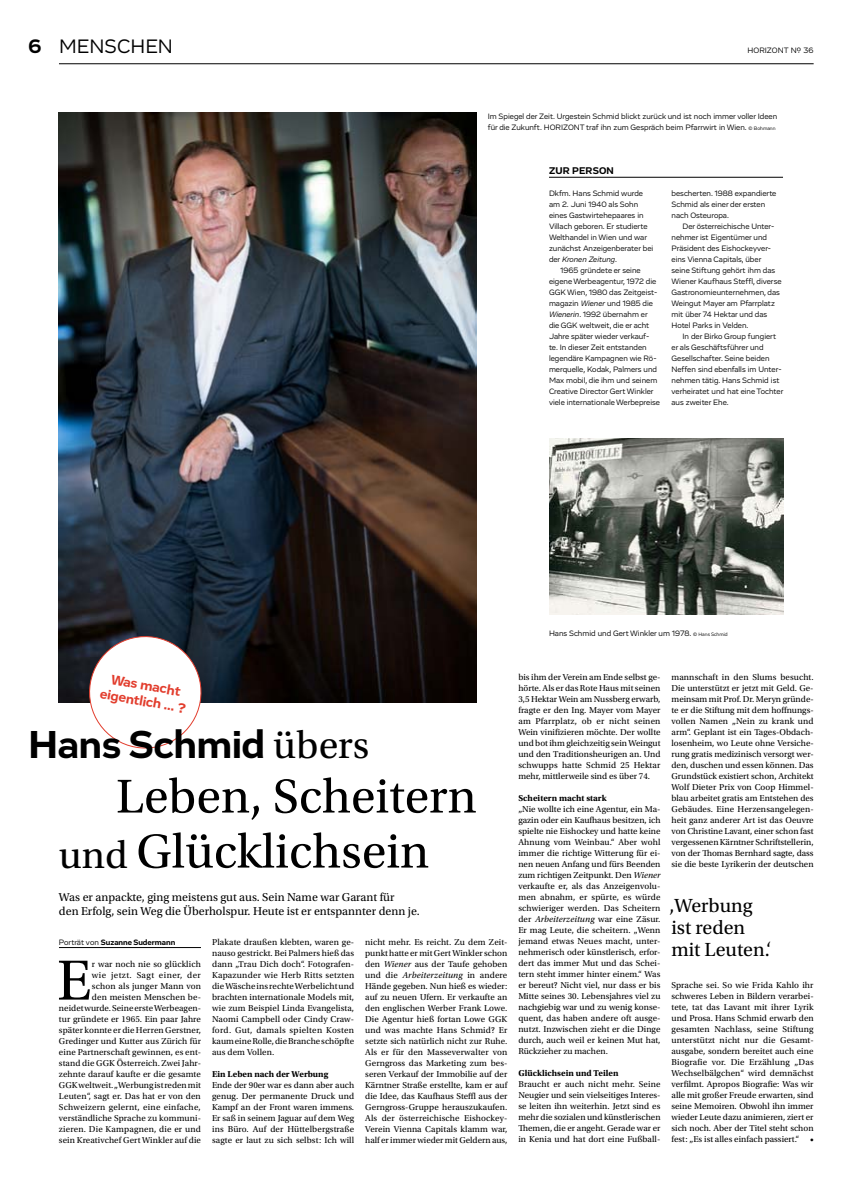
<style>
.page{position:relative;width:842px;height:1191px;background:#fff}
.page>*{position:absolute;margin:0;border:0;box-sizing:border-box;transform-origin:0 0}
.t1{font:59.5px "Utopia Std";color:#000}
.t2{font:50px/55px "Utopia Std";color:#000}
.t3{font:700 40px "Vito";color:#000}
.t4{font:20px/22px "Utopia Std";color:#000}
.t5{font:20px "Vito";letter-spacing:.005em;color:#000}
.t6{font:700 14px/16px "Vito";color:#e23d2d;text-align:center}
.t7{font:12px/14px "Utopia Std";color:#000}
.t8{font:700 10px "Vito";letter-spacing:.015em;color:#000}
.t9{font:9px/11px "Utopia Std";letter-spacing:.01em;color:#000;text-align:justify}
.t10{font:700 9px "Utopia Std";color:#000}
.t11{font:8px/11px "Vito";color:#000}
.t12{font:700 8px "Vito";color:#000}
.t13{font:italic 8px "Vito";color:#000}
.s1{font-weight:700}
.s2{font-size:5px}
.s3{font-style:normal}
.s4{font-style:italic}
.s5{font-family:"Utopia Std";font-weight:400}
.s6{font-size:40px}
.s7{font-weight:400}
</style>
<div class="page">
<hr style="left:59px;top:63px;width:755px;height:1px;background:#000">
<hr style="left:59px;top:947px;width:142px;height:1px;background:#000">
<img style="left:59px;top:112px;width:418px;height:590px">
<img style="left:549px;top:438px;width:234px;height:176px">
<hr style="left:549px;top:177px;width:234px;height:1px;background:#000">
<svg style="left:85px;top:632px;width:121px;height:117px"></svg>
<h3 class="t5" style="left:28px;top:34px;width:142px"><span class="s1">6</span> Mensch en</h3>
<p class="t11" style="left:747px;top:45px;width:68px">HORIZONT No 36</p>
<p class="t11" style="left:488px;top:111px;width:291px">Im Spiegel der Zeit. Urgestein Schmid blickt zurück und ist noch immer voller Ideen für die Zukunft. HORIZONT traf ihn zum Gespräch beim Pfarrwirt in Wien. <span class="s2">© Bohmann</span></p>
<p class="t8" style="left:549px;top:165px;width:66px">Zur Person</p>
<p class="t11" style="left:549px;top:188px;width:96px">Dkfm. Hans Schmid wurde</p>
<p class="t11" style="left:549px;top:199px;width:91px">am 2. Juni 1940 als Sohn</p>
<p class="t11" style="left:549px;top:210px;width:96px">eines Gastwirtehepaares in</p>
<p class="t11" style="left:549px;top:221px;width:100px">Villach geboren. Er studierte</p>
<p class="t11" style="left:549px;top:232px;width:100px">Welthandel in Wien und war</p>
<p class="t11" style="left:549px;top:243px;width:106px">zunächst Anzeigenberater bei</p>
<p class="t13" style="left:549px;top:255px;width:69px"><span class="s3">der</span> Kronen Zeitung<span class="s3">.</span></p>
<p class="t11" style="left:560px;top:265px;width:82px">1965 gründete er seine</p>
<p class="t11" style="left:549px;top:276px;width:109px">eigene Werbeagentur, 1972 die</p>
<p class="t11" style="left:549px;top:287px;width:110px">GGK Wien, 1980 das Zeitgeist-</p>
<p class="t11" style="left:549px;top:298px;width:106px">magazin <span class="s4">Wiener</span> und 1985 die</p>
<p class="t11" style="left:549px;top:309px;width:100px"><span class="s4">Wienerin</span>. 1992 übernahm er</p>
<p class="t11" style="left:549px;top:320px;width:102px">die GGK weltweit, die er acht</p>
<p class="t11" style="left:549px;top:331px;width:102px">Jahre später wieder verkauf-</p>
<p class="t11" style="left:549px;top:342px;width:99px">te. In dieser Zeit entstanden</p>
<p class="t11" style="left:549px;top:353px;width:109px">legendäre Kampagnen wie Rö-</p>
<p class="t11" style="left:549px;top:364px;width:110px">merquelle, Kodak, Palmers und</p>
<p class="t11" style="left:549px;top:375px;width:110px">Max mobil, die ihm und seinem</p>
<p class="t11" style="left:549px;top:386px;width:106px">Creative Director Gert Winkler</p>
<p class="t11" style="left:549px;top:397px;width:113px">viele internationale Werbepreise</p>
<p class="t11" style="left:671px;top:188px;width:106px">bescherten. 1988 expandierte<br>Schmid als einer der ersten nach Osteuropa.</p>
<p class="t11" style="left:671px;top:221px;width:112px;text-indent:11px">Der österreichische Unter&shy;nehmer ist Eigentümer und<br>Präsident des Eishockeyver&shy;eins Vienna Capitals, über seine Stiftung gehört ihm das<br>Wiener Kaufhaus Steffl, diverse<br>Gastronomieunternehmen, das<br>Weingut Mayer am Pfarrplatz mit über 74 Hektar und das<br>Hotel Parks in Velden.</p>
<p class="t11" style="left:671px;top:331px;width:113px;text-indent:11px">In der Birko Group fungiert er als Geschäftsführer und<br>Gesellschafter. Seine beiden<br>Neffen sind ebenfalls im Unter&shy;nehmen tätig. Hans Schmid ist verheiratet und hat eine Tochter aus zweiter Ehe.</p>
<p class="t11" style="left:549px;top:628px;width:180px">Hans Schmid und Gert Winkler um 1978. <span class="s2">© Hans Schmid</span></p>
<h3 class="t6" style="left:105px;top:669px;width:88px;rotate:10deg">Was macht eigentlich … ?</h3>
<h3 class="t3" style="left:28px;top:719px;width:343px">Hans Schmid <span class="s5">übers</span></h3>
<h2 class="t2" style="left:59px;top:769px;width:419px;text-indent:57px">Leben, Scheitern <span class="s6">und</span> Glücklichsein</h2>
<h3 class="t7" style="left:59px;top:890px;width:362px">Was er anpackte, ging meistens gut aus. Sein Name war Garant für<br>den Erfolg, sein Weg die Überholspur. Heute ist er entspannter denn je.</h3>
<p class="t12" style="left:59px;top:937px;width:118px"><span class="s7">Porträt von</span> Suzanne Sudermann</p>
<h1 class="t1" style="left:57px;top:948px;width:36px">E</h1>
<p class="t9" style="left:365px;top:936px;width:144px">nicht mehr. Es reicht. Zu dem Zeit&shy;punkt hatte er mit Gert Winkler schon den <span class="s4">Wiener</span> aus der Taufe gehoben und die <span class="s4">Arbeiterzeitung</span> in andere Hände gegeben. Nun hieß es wieder: auf zu neuen Ufern. Er verkaufte an den englischen Werber Frank Lowe.<br>Die Agentur hieß fortan Lowe GGK und was machte Hans Schmid? Er setzte sich natürlich nicht zur Ruhe.<br>Als er für den Masseverwalter von Gerngross das Marketing zum bes&shy;seren Verkauf der Immobilie auf der Kärntner Straße erstellte, kam er auf die Idee, das Kaufhaus Steffl aus der Gerngross-Gruppe herauszukaufen.<br>Als der österreichische Eishockey-Verein Vienna Capitals klamm war, half er immer wieder mit Geldern aus,</p>
<p class="t9" style="left:212px;top:936px;width:144px;text-align:left">Plakate draußen klebten, waren ge&shy;nauso gestrickt. Bei Palmers hieß das dann „Trau Dich doch“. Fotografen-Kapazunder wie Herb Ritts setzten die Wäsche ins rechte Werbelicht und brachten internationale Models mit, wie zum Beispiel Linda Evangelista, Naomi Campbell oder Cindy Craw&shy;ford. Gut, damals spielten Kosten kaum eine Rolle, die Branche schöpfte aus dem Vollen.</p>
<p class="t10" style="left:212px;top:1068px;width:118px">Ein Leben nach der Werbung</p>
<p class="t9" style="left:212px;top:1079px;width:144px">Ende der 90er war es dann aber auch genug. Der permanente Druck und Kampf an der Front waren immens.<br>Er saß in seinem Jaguar auf dem Weg ins Büro. Auf der Hüttelbergstraße sagte er laut zu sich selbst: Ich will</p>
<p class="t9" style="left:59px;top:958px;width:144px;text-align:right">r war noch nie so glücklich<br>wie jetzt. Sagt einer, der<br>schon als junger Mann von<br>den meisten Menschen be-<br>neidet wurde. Seine erste Werbeagen&shy;tur gründete er 1965. Ein paar Jahre später konnte er die Herren Gerstner, Gredinger und Kutter aus Zürich für eine Partnerschaft gewinnen, es ent&shy;stand die GGK Österreich. Zwei Jahr&shy;zehnte darauf kaufte er die gesamte GGK weltweit. „Werbung ist reden mit Leuten“, sagt er. Das hat er von den Schweizern gelernt, eine einfache, verständliche Sprache zu kommuni&shy;zieren. Die Kampagnen, die er und sein Kreativchef Gert Winkler auf die</p>
<p class="t9" style="left:518px;top:672px;width:144px">bis ihm der Verein am Ende selbst ge&shy;hörte. Als er das Rote Haus mit seinen 3,5 Hektar Wein am Nussberg erwarb, fragte er den Ing. Mayer vom Mayer am Pfarrplatz, ob er nicht seinen Wein vinifizieren möchte. Der wollte und bot ihm gleichzeitig sein Weingut und den Traditionsheurigen an. Und schwupps hatte Schmid 25 Hektar mehr, mittlerweile sind es über 74.</p>
<p class="t10" style="left:518px;top:793px;width:90px">Scheitern macht stark</p>
<p class="t9" style="left:518px;top:804px;width:144px">„Nie wollte ich eine Agentur, ein Ma&shy;gazin oder ein Kaufhaus besitzen, ich spielte nie Eishockey und hatte keine Ahnung vom Weinbau.“ Aber wohl immer die richtige Witterung für ei&shy;nen neuen Anfang und fürs Beenden zum richtigen Zeitpunkt. Den <span class="s4">Wiener </span>verkaufte er, als das Anzeigenvolu&shy;men abnahm, er spürte, es würde schwieriger werden. Das Scheitern der <span class="s4">Arbeiterzeitung</span> war eine Zäsur.<br>Er mag Leute, die scheitern. „Wenn jemand etwas Neues macht, unter&shy;nehmerisch oder künstlerisch, erfor&shy;dert das immer Mut und das Schei&shy;tern steht immer hinter einem.“ Was er bereut? Nicht viel, nur dass er bis Mitte seines 30. Lebensjahres viel zu nachgiebig war und zu wenig konse&shy;quent, das haben andere oft ausge&shy;nutzt. Inzwischen zieht er die Dinge durch, auch weil er keinen Mut hat, Rückzieher zu machen.</p>
<p class="t10" style="left:518px;top:1068px;width:102px">Glücklichsein und Teilen</p>
<p class="t9" style="left:518px;top:1079px;width:144px">Braucht er auch nicht mehr. Seine Neugier und sein vielseitiges Interes&shy;se leiten ihn weiterhin. Jetzt sind es mehr die sozialen und künstlerischen Themen, die er angeht. Gerade war er in Kenia und hat dort eine Fußball-</p>
<p class="t9" style="left:671px;top:672px;width:144px">mannschaft in den Slums besucht.<br>Die unterstützt er jetzt mit Geld. Ge&shy;meinsam mit Prof. Dr. Meryn gründe&shy;te er die Stiftung mit dem hoffnungs&shy;vollen Namen „Nein zu krank und arm“. Geplant ist ein Tages-Obdach&shy;losenheim, wo Leute ohne Versiche&shy;rung gratis medizinisch versorgt wer&shy;den, duschen und essen können. Das Grundstück existiert schon, Architekt Wolf Dieter Prix von Coop Himmel&shy;blau arbeitet gratis am Entstehen des Gebäudes. Eine Herzensangelegen&shy;heit ganz anderer Art ist das Oeuvre von Christine Lavant, einer schon fast vergessenen Kärntner Schriftstellerin, von der Thomas Bernhard sagte, dass sie die beste Lyrikerin der deutschen</p>
<h3 class="t4" style="left:669px;top:894px;width:104px">‚Werbung ist reden mit Leuten.‘</h3>
<p class="t9" style="left:671px;top:980px;width:144px">Sprache sei. So wie Frida Kahlo ihr schweres Leben in Bildern verarbei&shy;tete, tat das Lavant mit ihrer Lyrik und Prosa. Hans Schmid erwarb den gesamten Nachlass, seine Stiftung unterstützt nicht nur die Gesamt&shy;ausgabe, sondern bereitet auch eine Biografie vor. Die Erzählung „Das Wechselbälgchen“ wird demnächst verfilmt. Apropos Biografie: Was wir alle mit großer Freude erwarten, sind seine Memoiren. Obwohl ihn immer wieder Leute dazu animieren, ziert er sich noch. Aber der Titel steht schon fest: „Es ist alles einfach passiert.“ •</p>
</div>
